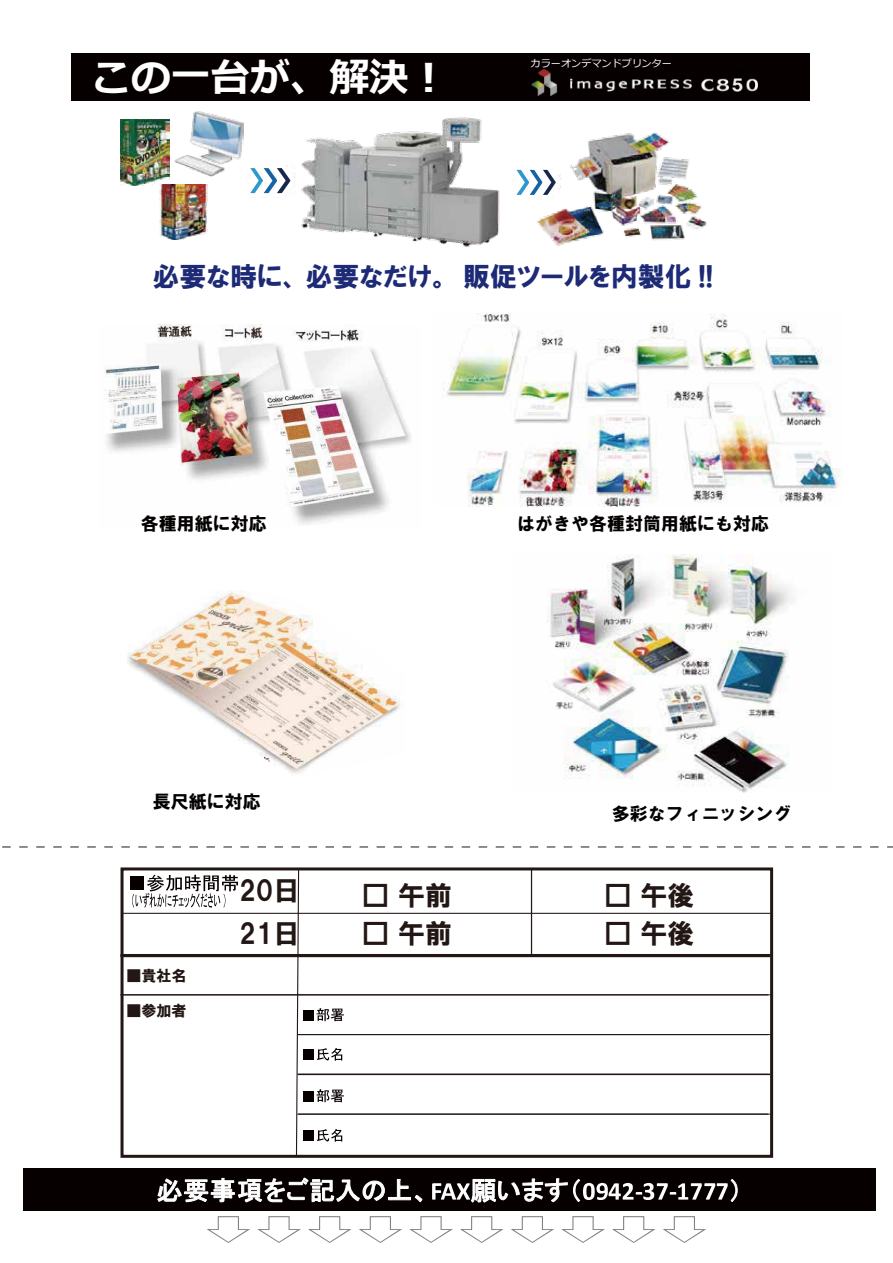
<style>
.page{position:relative;width:893px;height:1263px;background:#fff}
.page>*{position:absolute;margin:0;border:0;box-sizing:border-box;transform-origin:0 0}
.t1{font:700 39.75px "Meiryo";color:#fff}
.t2{font:27px "HGP Soei Kakugothic UB";color:#1d2a75}
.t3{font:27px/43px "HGP Soei Kakugothic UB";color:#221714}
.t4{font:18px "HG Soei Kakugothic UB";color:#040000}
.t5{font:16.2px "HG Soei Kakugothic UB";color:#ececeb;scale:1.67 1}
.t6{font:15px "HGP Soei Kakugothic UB";color:#221714}
.t7{font:10.2px "Meiryo";color:#fff}
</style>
<div class="page">
<svg style="left:2px;top:847px;width:891px;height:1px"></svg>
<div style="left:23px;top:1169px;width:853px;height:42px;background:#070001"></div>
<svg style="left:157px;top:1177px;width:266px;height:26px"></svg>
<svg style="left:432px;top:1178px;width:306px;height:25px"></svg>
<div style="left:131px;top:877px;width:13px;height:13px;background:#070001"></div>
<svg style="left:132px;top:875px;width:106px;height:33px"></svg>
<div style="left:303px;top:1010px;width:11px;height:10px;background:#070001"></div>
<svg style="left:317px;top:1008px;width:27px;height:13px"></svg>
<div style="left:303px;top:1091px;width:11px;height:10px;background:#070001"></div>
<svg style="left:317px;top:1089px;width:27px;height:13px"></svg>
<div style="left:303px;top:1130px;width:11px;height:11px;background:#070001"></div>
<svg style="left:317px;top:1129px;width:25px;height:13px"></svg>
<div style="left:303px;top:1049px;width:11px;height:11px;background:#070001"></div>
<svg style="left:317px;top:1048px;width:25px;height:13px"></svg>
<svg style="left:207px;top:1216px;width:43px;height:26px"></svg>
<svg style="left:257px;top:1216px;width:44px;height:26px"></svg>
<svg style="left:308px;top:1216px;width:44px;height:26px"></svg>
<svg style="left:460px;top:1216px;width:44px;height:26px"></svg>
<svg style="left:511px;top:1216px;width:43px;height:26px"></svg>
<svg style="left:663px;top:1216px;width:43px;height:26px"></svg>
<svg style="left:561px;top:1216px;width:44px;height:26px"></svg>
<svg style="left:409px;top:1216px;width:44px;height:26px"></svg>
<svg style="left:359px;top:1216px;width:43px;height:26px"></svg>
<svg style="left:612px;top:1216px;width:44px;height:26px"></svg>
<hr style="left:121px;top:954px;width:649px;height:3px;background:#221714">
<hr style="left:121px;top:994px;width:649px;height:1px;background:#221714">
<hr style="left:298px;top:1034px;width:472px;height:1px;background:#221714">
<hr style="left:298px;top:1073px;width:472px;height:2px;background:#221714">
<hr style="left:298px;top:1114px;width:472px;height:1px;background:#221714">
<div style="left:121px;top:867px;width:652px;height:291px;border:3px solid #221714"></div>
<svg style="left:295px;top:868px;width:5px;height:289px"></svg>
<hr style="left:531px;top:869px;width:1px;height:86px;background:#221714">
<hr style="left:122px;top:913px;width:648px;height:1px;background:#221714">
<img style="left:547px;top:554px;width:247px;height:239px">
<div style="left:71px;top:53px;width:738px;height:48px;background:#070001"></div>
<img style="left:301px;top:117px;width:199px;height:130px">
<img style="left:537px;top:132px;width:170px;height:114px">
<svg style="left:250px;top:165px;width:46px;height:33px"></svg>
<img style="left:120px;top:120px;width:50px;height:65px">
<img style="left:159px;top:185px;width:49px;height:55px">
<img style="left:175px;top:111px;width:69px;height:65px">
<svg style="left:516px;top:161px;width:48px;height:41px"></svg>
<img style="left:531px;top:69px;width:27px;height:26px">
<img style="left:570px;top:78px;width:122px;height:14px">
<img style="left:701px;top:78px;width:57px;height:14px">
<div style="left:730px;top:69px;width:15px;height:27px;background:#040000"></div>
<img style="left:443px;top:313px;width:397px;height:194px">
<img style="left:127px;top:590px;width:273px;height:184px">
<img style="left:104px;top:324px;width:307px;height:201px">
<h1 class="t1" style="left:91px;top:50px;width:359px">この一台が、解決！</h1>
<p class="t7" style="left:531px;top:56px;width:143px">カラーオンデマンドプリンター</p>
<p class="t5" style="left:731px;top:77px;width:10px">5</p>
<h2 class="t2" style="left:152px;top:262px;width:562px">必要な時に、必要なだけ。販促ツールを内製化 !!</h2>
<p class="t4" style="left:141px;top:515px;width:127px">各種用紙に対応</p>
<p class="t4" style="left:517px;top:515px;width:253px">はがきや各種封筒用紙にも対応</p>
<p class="t4" style="left:153px;top:793px;width:109px">長尺紙に対応</p>
<p class="t6" style="left:126px;top:968px;width:61px">■貴社名</p>
<p class="t6" style="left:126px;top:1003px;width:61px">■参加者</p>
<h2 class="t3" style="left:239px;top:869px;width:62px">20日<br>21日</h2>
<p class="t4" style="left:612px;top:804px;width:182px">多彩なフィニッシング</p>
<h2 class="t3" style="left:362px;top:873px;width:91px">□ 午前</h2>
<h2 class="t3" style="left:604px;top:873px;width:91px">□ 午後</h2>
<h2 class="t3" style="left:362px;top:912px;width:91px">□ 午前</h2>
<h2 class="t3" style="left:604px;top:912px;width:91px">□ 午後</h2>
</div>
